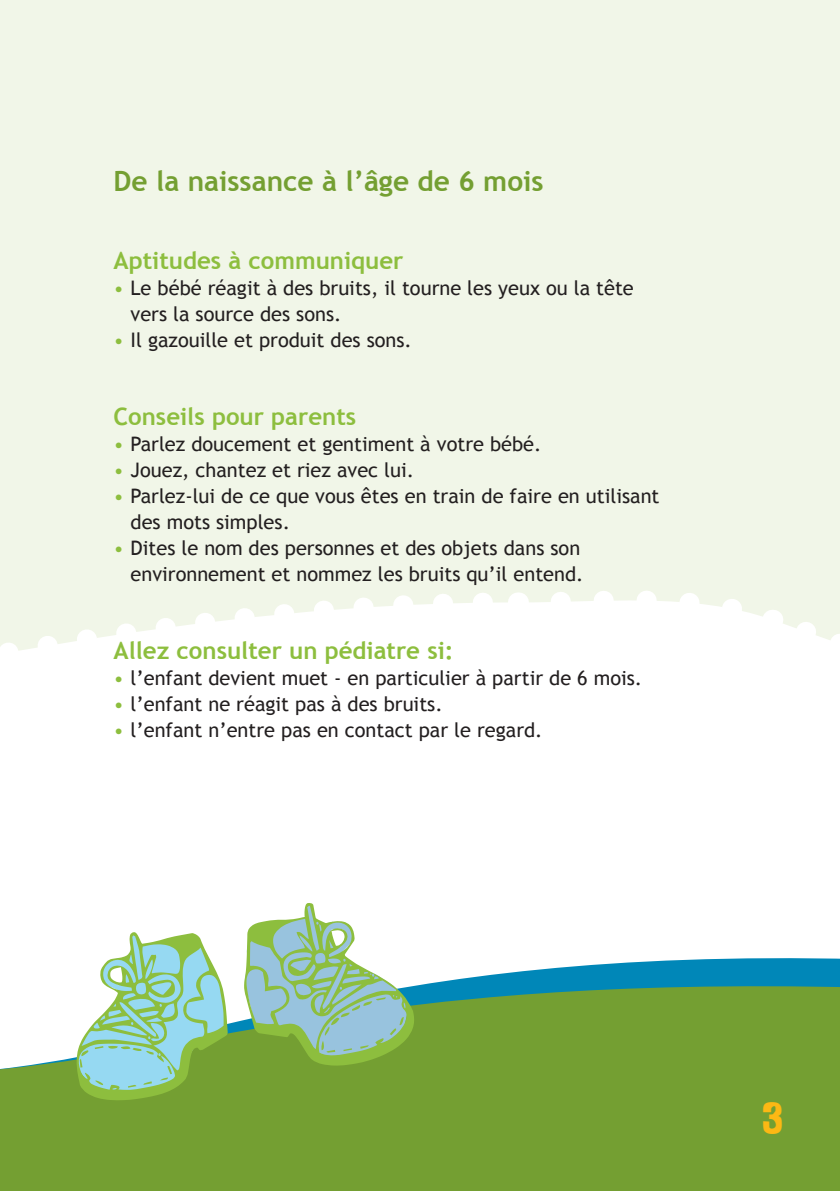
<style>
.page{position:relative;width:840px;height:1191px;background:#fff}
.page>*{position:absolute;margin:0;border:0;box-sizing:border-box;transform-origin:0 0}
.t1{font:40px "Slamming";color:#fcb814}
.t2{font:700 28px "Trebuchet MS";color:#749f32}
.t3{font:700 24px "Trebuchet MS";color:#8dbe3e}
.t4{font:20px/26px "Trebuchet MS";color:#231f20}
.s1{color:#8dbe3e}
</style>
<div class="page">
<svg style="left:490px;top:958px;width:349px;height:17px;fill:#0087b8"></svg>
<svg style="left:1px;top:975px;width:838px;height:216px;fill:#749f32"></svg>
<svg style="left:0;top:1069px;width:1px;height:122px"></svg>
<div style="left:0;top:0;width:839px;height:602px;background:#f1f6e8"></div>
<svg style="left:0;top:582px;width:518px;height:69px"></svg>
<svg style="left:0;top:0;width:1px;height:26px"></svg>
<svg style="left:0;top:221px;width:1px;height:20px"></svg>
<svg style="left:0;top:443px;width:1px;height:20px"></svg>
<svg style="left:0;top:530px;width:1px;height:20px"></svg>
<svg style="left:517px;top:592px;width:1px;height:20px"></svg>
<svg style="left:540px;top:582px;width:300px;height:58px"></svg>
<svg style="left:76px;top:903px;width:338px;height:197px"></svg>
<h2 class="t2" style="left:113px;top:163px;width:431px">De la naissance à l’âge de 6 mois</h2>
<p class="t3" style="left:113px;top:245px;width:291px">Aptitudes à communiquer</p>
<p class="t4" style="left:130px;top:275px;width:504px;text-indent:-17px"><span class="s1">•</span> Le bébé réagit à des bruits, il tourne les yeux ou la tête vers la source des sons.</p>
<p class="t4" style="left:113px;top:327px;width:300px"><span class="s1">•</span> Il gazouille et produit des sons.</p>
<p class="t3" style="left:113px;top:401px;width:244px">Conseils pour parents</p>
<p class="t4" style="left:113px;top:431px;width:429px"><span class="s1">•</span> Parlez doucement et gentiment à votre bébé.</p>
<p class="t4" style="left:113px;top:457px;width:302px"><span class="s1">•</span> Jouez, chantez et riez avec lui.</p>
<p class="t4" style="left:130px;top:483px;width:530px;text-indent:-17px"><span class="s1">•</span> Parlez-lui de ce que vous êtes en train de faire en utilisant des mots simples.</p>
<p class="t4" style="left:113px;top:535px;width:471px;text-align:right"><span class="s1">•</span> Dites le nom des personnes et des objets dans son environnement et nommez les bruits qu’il entend.</p>
<p class="t3" style="left:113px;top:635px;width:341px">Allez consulter un pédiatre si:</p>
<p class="t4" style="left:113px;top:665px;width:530px"><span class="s1">•</span> l’enfant devient muet - en particulier à partir de 6 mois.</p>
<p class="t4" style="left:113px;top:691px;width:330px"><span class="s1">•</span> l’enfant ne réagit pas à des bruits.</p>
<p class="t4" style="left:113px;top:717px;width:430px"><span class="s1">•</span> l’enfant n’entre pas en contact par le regard.</p>
<h1 class="t1" style="left:761px;top:1094px;width:23px">3</h1>
</div>
